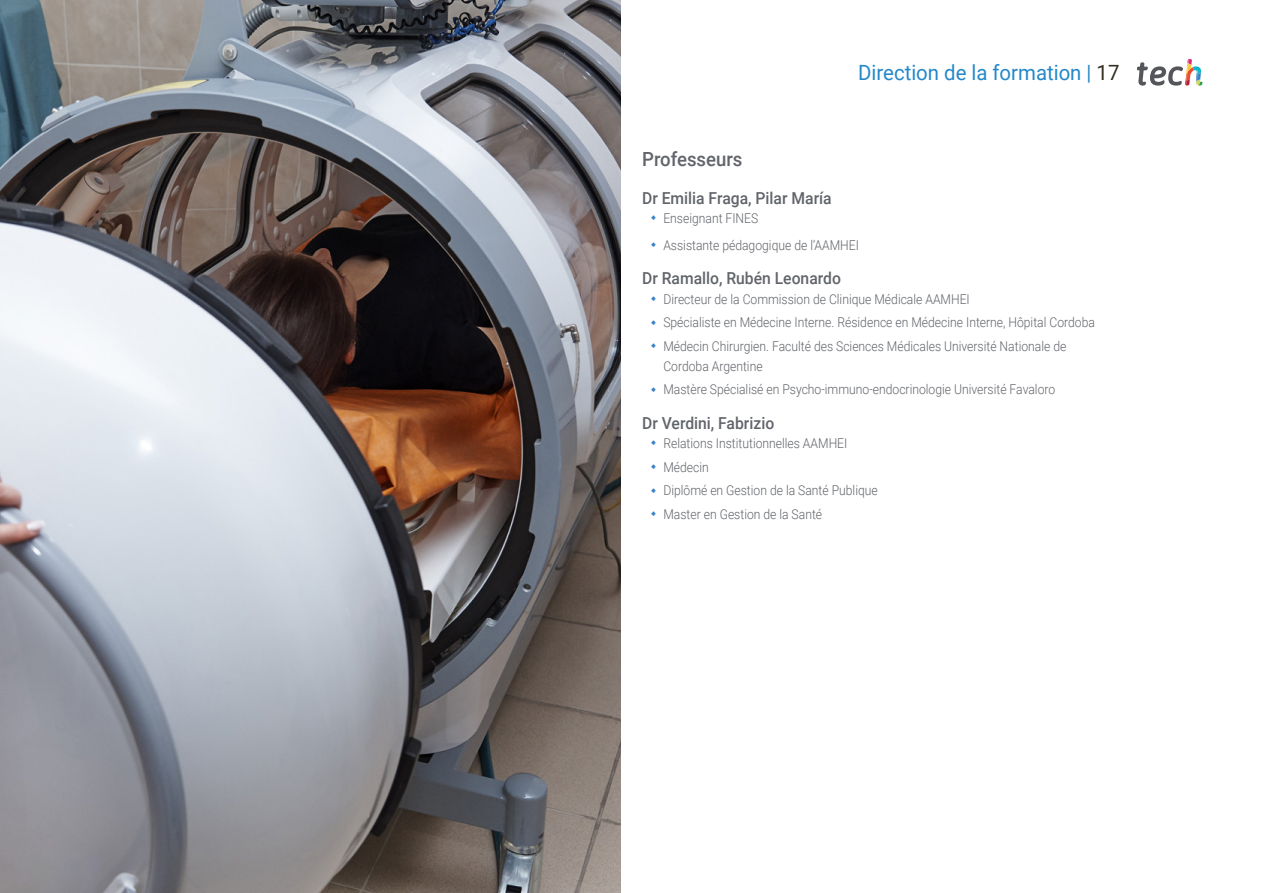
<style>
.page{position:relative;width:1263px;height:893px;background:#fff}
.page>*{position:absolute;margin:0;border:0;box-sizing:border-box;transform-origin:0 0}
.t1{font:21px "Roboto";color:#2488c9}
.t2{font:500 19.5px "Roboto";color:#61646a;scale:.95 1}
.t3{font:500 16.5px "Roboto";color:#61646a;scale:.95 1}
.t4{font:300 13.5px/23.7px "Roboto";color:#61646a;scale:.9 1}
.s1{color:#312e20}
</style>
<div class="page">
<img style="left:0;top:0;width:621px;height:893px">
<svg style="left:1137px;top:59px;width:65px;height:27px"></svg>
<h1 class="t1" style="left:858px;top:57px;width:263px">Direction de la formation | <span class="s1">17</span></h1>
<h2 class="t2" style="left:642px;top:145px;width:107px">Professeurs</h2>
<p class="t3" style="left:642px;top:186px;width:201px">Dr Emilia Fraga, Pilar María</p>
<p class="t4" style="left:663px;top:204px;width:219px;line-height:26.7px">Enseignant FINES<br>Assistante pédagogique de l’AAMHEI</p>
<p class="t3" style="left:642px;top:267px;width:211px">Dr Ramallo, Rubén Leonardo</p>
<p class="t4" style="left:663px;top:286px;width:481px">Directeur de la Commission de Clinique Médicale AAMHEI<br>Spécialiste en Médecine Interne. Résidence en Médecine Interne, Hôpital Cordoba<br>Médecin Chirurgien. Faculté des Sciences Médicales Université Nationale de</p>
<p class="t4" style="left:663px;top:353px;width:437px">Cordoba Argentine<br>Mastère Spécialisé en Psycho-immuno-endocrinologie Université Favaloro</p>
<p class="t3" style="left:642px;top:411px;width:141px">Dr Verdini, Fabrizio</p>
<p class="t4" style="left:663px;top:431px;width:240px">Relations Institutionnelles AAMHEI<br>Médecin<br>Diplômé en Gestion de la Santé Publique<br>Master en Gestion de la Santé</p>
</div>
